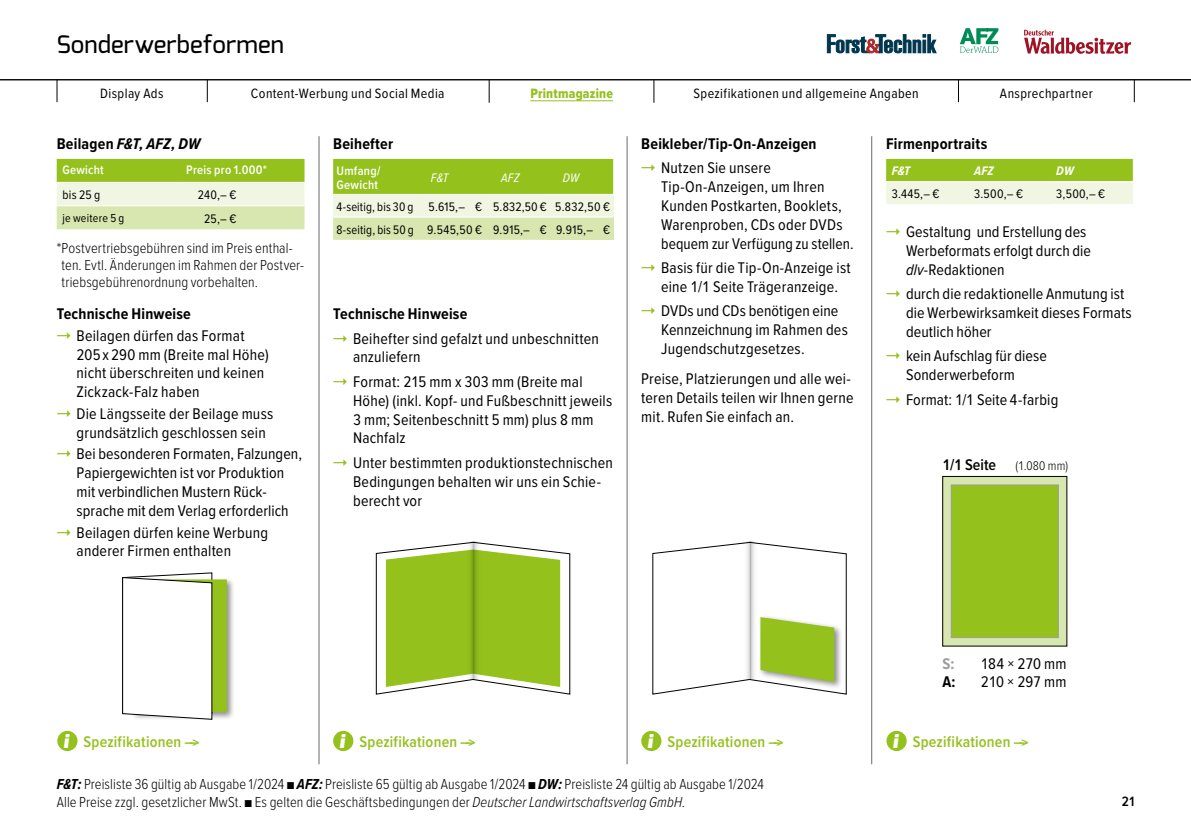
<style>
.page{position:relative;width:1191px;height:840px;background:#fff}
.page>*{position:absolute;margin:0;border:0;box-sizing:border-box;transform-origin:0 0}
.t1{font:500 24px "Exo";letter-spacing:.005em;color:#000}
.t2{font:16px/18.8px "Proxima Nova Cond";letter-spacing:.015em;color:#000}
.t3{font:700 16px "Proxima Nova Cond";letter-spacing:.015em;color:#000}
.t4{font:600 16px "Proxima Nova Cond";letter-spacing:.015em;color:#94c11c}
.t5{font:italic 700 16px "Proxima Nova Cond";color:#000}
.t6{font:600 16px "Proxima Nova Cond";letter-spacing:.005em;color:#000}
.t7{font:700 16px "Proxima Nova Cond";color:#9c9d9d}
.t8{font:300 15px/17.2px "Proxima Nova Cond";letter-spacing:.005em;color:#000}
.t9{font:14px "Proxima Nova Cond";letter-spacing:.03em;color:#000}
.t10{font:14px "Proxima Nova Cond Extrabld";letter-spacing:.015em;color:#94c11c}
.t11{font:600 14px "Proxima Nova Cond";color:#000}
.t12{font:300 13px "Proxima Nova Cond";color:#000}
.t13{font:12.8px/22.6px "Proxima Nova Cond";letter-spacing:.015em;color:#000}
.t14{font:600 12.8px/14px "Proxima Nova Cond";letter-spacing:.02em;color:#fff}
.t15{font:italic 12.8px "Proxima Nova Cond";color:#fff}
.t16{font:italic 700 12.8px "Proxima Nova Cond";color:#fff}
.t17{font:12px "Proxima Nova Cond";letter-spacing:.02em;color:#000}
.s1{font-style:normal}
.s2{font-style:italic}
.s3{font-family:"Exo 2";font-weight:900;font-style:italic;font-size:19.2px;color:#fff}
.s4{font-weight:700;font-style:italic}
.s5{font-size:12px}
</style>
<div class="page">
<svg style="left:1134px;top:80px;width:1px;height:22px"></svg>
<svg style="left:958px;top:80px;width:1px;height:22px"></svg>
<svg style="left:653px;top:80px;width:1px;height:23px"></svg>
<svg style="left:489px;top:80px;width:1px;height:23px"></svg>
<svg style="left:57px;top:80px;width:1px;height:22px"></svg>
<svg style="left:207px;top:80px;width:1px;height:22px"></svg>
<hr style="left:0;top:79px;width:1191px;height:1px;background:#000">
<hr style="left:627px;top:136px;width:1px;height:627px;background:#666b6a">
<hr style="left:871px;top:136px;width:1px;height:627px;background:#666b6a">
<hr style="left:319px;top:136px;width:1px;height:627px;background:#666b6a">
<svg style="left:57px;top:159px;width:247px;height:70px;background:#c9de8f"></svg>
<hr style="left:57px;top:182px;width:124px;height:1px;background:#fff">
<hr style="left:181px;top:182px;width:123px;height:1px;background:#fff">
<hr style="left:57px;top:205px;width:124px;height:1px;background:#fff">
<hr style="left:181px;top:205px;width:123px;height:1px;background:#fff">
<div style="left:130px;top:577px;width:105px;height:143px;background:#000;opacity:.45"></div>
<div style="left:133px;top:579px;width:94px;height:132px;background:#94c11c"></div>
<svg style="left:122px;top:572px;width:90px;height:147px"></svg>
<svg style="left:333px;top:159px;width:280px;height:81px;background:#bfd97a"></svg>
<div style="left:547px;top:217px;width:66px;height:23px;background:#d8e6b0"></div>
<hr style="left:333px;top:194px;width:89px;height:1px;background:#fff">
<hr style="left:422px;top:194px;width:66px;height:1px;background:#fff">
<hr style="left:488px;top:194px;width:59px;height:1px;background:#fff">
<hr style="left:547px;top:194px;width:66px;height:1px;background:#fff">
<hr style="left:333px;top:217px;width:89px;height:1px;background:#fff">
<hr style="left:422px;top:217px;width:66px;height:1px;background:#fff">
<hr style="left:488px;top:217px;width:59px;height:1px;background:#fff">
<hr style="left:547px;top:217px;width:66px;height:1px;background:#fff">
<svg style="left:886px;top:159px;width:246px;height:45px;background:#b9d66b"></svg>
<div style="left:1050px;top:181px;width:82px;height:23px;background:#f1f6e3"></div>
<hr style="left:886px;top:181px;width:82px;height:1px;background:#fff">
<hr style="left:968px;top:181px;width:82px;height:1px;background:#fff">
<hr style="left:1050px;top:181px;width:82px;height:1px;background:#fff">
<svg style="left:376px;top:542px;width:194px;height:152px"></svg>
<svg style="left:464px;top:541px;width:18px;height:137px;background:#92b82b"></svg>
<svg style="left:652px;top:543px;width:195px;height:151px"></svg>
<svg style="left:740px;top:541px;width:19px;height:137px"></svg>
<div style="left:942px;top:476px;width:124px;height:169px;background:#d8e6b0"></div>
<div style="left:942px;top:476px;width:125px;height:170px;border:1px solid #000"></div>
<div style="left:951px;top:484px;width:107px;height:153px;background:#94c11c;border:1px solid #9c9d9d"></div>
<svg style="left:827px;top:34px;width:109px;height:19px"></svg>
<svg style="left:1024px;top:30px;width:107px;height:23px"></svg>
<svg style="left:959px;top:28px;width:39px;height:25px"></svg>
<hr style="left:530px;top:100px;width:83px;height:1px;background:#94c11c">
<div style="left:57px;top:730px;width:20px;height:20px;background:#94c11c;border-radius:50%"></div>
<div style="left:333px;top:730px;width:20px;height:20px;background:#94c11c;border-radius:50%"></div>
<div style="left:641px;top:730px;width:20px;height:20px;background:#94c11c;border-radius:50%"></div>
<div style="left:886px;top:730px;width:20px;height:20px;background:#94c11c;border-radius:50%"></div>
<h1 class="t1" style="left:57px;top:28px;width:229px">Sonderwerbeformen</h1>
<p class="t10" style="left:530px;top:83px;width:84px">Printmagazine</p>
<p class="t9" style="left:100px;top:83px;width:65px">Display Ads</p>
<p class="t9" style="left:251px;top:83px;width:195px">Content-Werbung und Social Media</p>
<p class="t9" style="left:693px;top:83px;width:227px">Spezifikationen und allgemeine Angaben</p>
<p class="t9" style="left:1000px;top:83px;width:94px">Ansprechpartner</p>
<p class="t5" style="left:57px;top:132px;width:145px"><span class="s1">Beilagen</span> F&amp;T, AFZ, DW</p>
<p class="t14" style="left:62px;top:162px;width:43px">Gewicht</p>
<p class="t14" style="left:186px;top:162px;width:82px">Preis pro 1.000*</p>
<p class="t13" style="left:62px;top:183px;width:40px">bis 25 g</p>
<p class="t13" style="left:198px;top:183px;width:40px">240,– €</p>
<p class="t17" style="left:62px;top:209px;width:63px">je weitere 5 g</p>
<p class="t13" style="left:204px;top:206px;width:34px">25,– €</p>
<p class="t8" style="left:62px;top:238px;width:244px;text-indent:-5px">*Postvertriebsgebühren sind im Preis enthal&shy;ten. Evtl. Änderungen im Rahmen der Postver&shy;triebsgebührenordnung vorbehalten.</p>
<p class="t3" style="left:57px;top:302px;width:136px">Technische Hinweise</p>
<p class="t2" style="left:77px;top:325px;width:194px">Beilagen dürfen das Format<br>205 x 290 mm (Breite mal Höhe) nicht überschreiten und keinen<br>Zickzack-Falz haben</p>
<p class="t2" style="left:77px;top:403px;width:198px">Die Längsseite der Beilage muss grundsätzlich geschlossen sein</p>
<p class="t2" style="left:77px;top:443px;width:227px">Bei besonderen Formaten, Falzungen, Papiergewichten ist vor Produktion mit verbindlichen Mustern Rück&shy;sprache mit dem Verlag erforderlich</p>
<p class="t2" style="left:77px;top:522px;width:193px">Beilagen dürfen keine Werbung anderer Firmen enthalten</p>
<p class="t3" style="left:333px;top:132px;width:62px">Beihefter</p>
<p class="t14" style="left:336px;top:163px;width:45px">Umfang/<br>Gewicht</p>
<p class="t15" style="left:431px;top:168px;width:19px">F&amp;T</p>
<p class="t15" style="left:501px;top:168px;width:20px">AFZ</p>
<p class="t15" style="left:563px;top:168px;width:18px">DW</p>
<p class="t13" style="left:336px;top:194px;width:275px">4-seitig, bis 30 g 5.615,– € 5.832,50 € 5.832,50 €<br>8-seitig, bis 50 g 9.545,50 € 9.915,– € 9.915,– €</p>
<p class="t3" style="left:333px;top:302px;width:136px">Technische Hinweise</p>
<p class="t2" style="left:353px;top:328px;width:247px">Beihefter sind gefalzt und unbeschnitten anzuliefern</p>
<p class="t2" style="left:353px;top:371px;width:261px">Format: 215 mm x 303 mm (Breite mal<br>Höhe) (inkl. Kopf- und Fußbeschnitt jeweils<br>3 mm; Seitenbeschnitt 5 mm) plus 8 mm<br>Nachfalz</p>
<p class="t2" style="left:353px;top:452px;width:261px">Unter bestimmten produktionstechnischen<br>Bedingungen behalten wir uns ein Schie&shy;berecht vor</p>
<p class="t3" style="left:641px;top:132px;width:177px">Beikleber/Tip-On-Anzeigen</p>
<p class="t2" style="left:661px;top:158px;width:194px">Nutzen Sie unsere<br>Tip-On-Anzeigen, um Ihren<br>Kunden Postkarten, Booklets,<br>Warenproben, CDs oder DVDs bequem zur Verfügung zu stellen.</p>
<p class="t2" style="left:661px;top:257px;width:191px">Basis für die Tip-On-Anzeige ist eine 1/1 Seite Trägeranzeige.</p>
<p class="t2" style="left:661px;top:301px;width:188px">DVDs und CDs benötigen eine<br>Kennzeichnung im Rahmen des<br>Jugendschutzgesetzes.</p>
<p class="t2" style="left:641px;top:368px;width:214px">Preise, Platzierungen und alle wei&shy;teren Details teilen wir Ihnen gerne mit. Rufen Sie einfach an.</p>
<p class="t3" style="left:886px;top:132px;width:103px">Firmenportraits</p>
<p class="t16" style="left:891px;top:161px;width:20px">F&amp;T</p>
<p class="t16" style="left:974px;top:161px;width:21px">AFZ</p>
<p class="t16" style="left:1056px;top:161px;width:19px">DW</p>
<p class="t13" style="left:891px;top:182px;width:49px">3.445,– €</p>
<p class="t13" style="left:974px;top:182px;width:50px">3.500,– €</p>
<p class="t13" style="left:1056px;top:182px;width:50px">3,500,– €</p>
<p class="t2" style="left:906px;top:221px;width:187px">Gestaltung und Erstellung des<br>Werbeformats erfolgt durch die <span class="s2">dlv</span>-Redaktionen</p>
<p class="t2" style="left:906px;top:284px;width:227px">durch die redaktionelle Anmutung ist die Werbewirksamkeit dieses Formats deutlich höher</p>
<p class="t2" style="left:906px;top:346px;width:142px">kein Aufschlag für diese<br>Sonderwerbeform</p>
<p class="t2" style="left:906px;top:389px;width:154px">Format: 1/1 Seite 4-farbig</p>
<p class="t6" style="left:942px;top:453px;width:55px">1/1 Seite</p>
<p class="t12" style="left:1015px;top:456px;width:54px">(1.080 mm)</p>
<p class="t7" style="left:942px;top:651px;width:13px">S:</p>
<p class="t2" style="left:981px;top:652px;width:87px">184 × 270 mm</p>
<p class="t3" style="left:942px;top:670px;width:15px">A:</p>
<p class="t2" style="left:981px;top:671px;width:87px">210 × 297 mm</p>
<p class="t4" style="left:64px;top:729px;width:137px"><span class="s3">i</span> Spezifikationen ––&gt;</p>
<p class="t4" style="left:340px;top:729px;width:137px"><span class="s3">i</span> Spezifikationen ––&gt;</p>
<p class="t4" style="left:648px;top:729px;width:137px"><span class="s3">i</span> Spezifikationen ––&gt;</p>
<p class="t4" style="left:893px;top:729px;width:137px"><span class="s3">i</span> Spezifikationen ––&gt;</p>
<p class="t8" style="left:57px;top:774px;width:708px"><span class="s4">F&amp;T:</span> Preisliste 36 gültig ab Ausgabe 1/2024 <span class="s5">■</span> <span class="s4">AFZ:</span> Preisliste 65 gültig ab Ausgabe 1/2024 <span class="s5">■</span> <span class="s4">DW:</span> Preisliste 24 gültig ab Ausgabe 1/2024<br>Alle Preise zzgl. gesetzlicher MwSt. <span class="s5">■</span> Es gelten die Geschäftsbedingungen der <span class="s2">Deutscher Landwirtschaftsverlag GmbH.</span></p>
<p class="t11" style="left:1121px;top:790px;width:14px">21</p>
</div>
